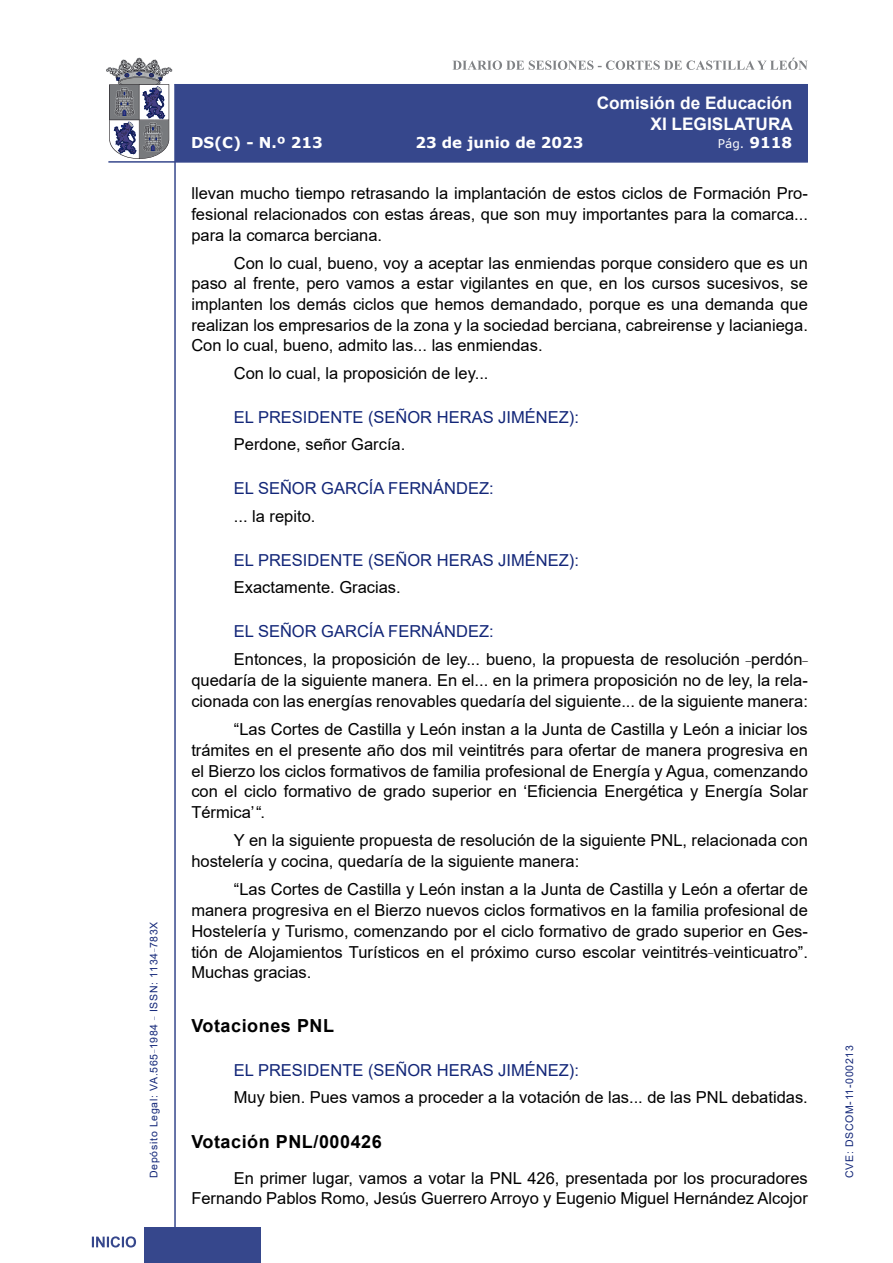
<style>
.page{position:relative;width:893px;height:1263px;background:#fff}
.page>*{position:absolute;margin:0;border:0;box-sizing:border-box;transform-origin:0 0}
.MarcadorSegundoNivel{font:700 18px "Arial";letter-spacing:.03em;color:#000}
.MarcadorPrimerNivel{font:700 18px "Arial";letter-spacing:.03em;color:#000}
.t1{font:700 17.25px/20.7px "Arial";color:#fff;text-align:right}
.t2{font:16.5px/20.7px "Arial";color:#000;text-align:justify}
.Orador{font:16.5px "Arial";color:#122678}
.t3{font:700 15px "Verdana";color:#fff}
.t4{font:12px "Verdana";color:#fff}
.t5{font:10.5px "Arial";letter-spacing:.065em;color:#122678}
.s1{font-weight:700;font-size:15px}
</style>
<div class="page">
<svg style="left:452px;top:58px;width:356px;height:12px"></svg>
<hr style="left:174px;top:84px;width:2px;height:1179px;background:#36478c">
<div style="left:144px;top:1227px;width:117px;height:36px;background:#36478c"></div>
<div style="left:175px;top:84px;width:633px;height:78px;background:#36478c"></div>
<hr style="left:108px;top:161px;width:700px;height:2px;background:#36478c">
<svg style="left:92px;top:1236px;width:44px;height:11px"></svg>
<svg style="left:106px;top:58px;width:66px;height:101px"></svg>
<p class="t5" style="left:146px;top:1178px;width:258px;rotate:-90deg">Depósito Legal: VA.565<sup>_</sup>1984 <sup>_</sup> ISSN: 1134<sup>_</sup>783X</p>
<p class="t1" style="left:597px;top:93px;width:198px">Comisión de Educación<br>XI LEGISLATURA</p>
<p class="t3" style="left:191px;top:132px;width:133px">DS(C) - N.º 213</p>
<p class="t3" style="left:415px;top:132px;width:170px">23 de junio de 2023</p>
<p class="t4" style="left:718px;top:135px;width:76px">Pág. <span class="s1">9118</span></p>
<p class="t2" style="left:191px;top:183px;width:618px">llevan mucho tiempo retrasando la implantación de estos ciclos de Formación Pro&shy;fesional relacionados con estas áreas, que son muy importantes para la comarca... para la comarca berciana.</p>
<p class="t2" style="left:191px;top:252px;width:618px;text-indent:43px">Con lo cual, bueno, voy a aceptar las enmiendas porque considero que es un paso al frente, pero vamos a estar vigilantes en que, en los cursos sucesivos, se implanten los demás ciclos que hemos demandado, porque es una demanda que realizan los empresarios de la zona y la sociedad berciana, cabreirense y lacianiega.<br>Con lo cual, bueno, admito las... las enmiendas.</p>
<p class="t2" style="left:234px;top:362px;width:256px">Con lo cual, la proposición de ley...</p>
<p class="Orador" style="left:234px;top:406px;width:347px">EL PRESIDENTE (SEÑOR HERAS JIMÉNEZ):</p>
<p class="t2" style="left:234px;top:434px;width:173px">Perdone, señor García.</p>
<p class="Orador" style="left:234px;top:477px;width:261px">EL SEÑOR GARCÍA FERNÁNDEZ:</p>
<p class="t2" style="left:234px;top:505px;width:83px">... la repito.</p>
<p class="Orador" style="left:234px;top:548px;width:347px">EL PRESIDENTE (SEÑOR HERAS JIMÉNEZ):</p>
<p class="t2" style="left:234px;top:577px;width:168px">Exactamente. Gracias.</p>
<p class="Orador" style="left:234px;top:620px;width:261px">EL SEÑOR GARCÍA FERNÁNDEZ:</p>
<p class="t2" style="left:191px;top:649px;width:618px;text-indent:43px">Entonces, la proposición de ley... bueno, la propuesta de resolución <sup>_</sup>perdón<sup>_ </sup>quedaría de la siguiente manera. En el... en la primera proposición no de ley, la rela&shy;cionada con las energías renovables quedaría del siguiente... de la siguiente manera:</p>
<p class="t2" style="left:191px;top:719px;width:618px;text-indent:43px">“Las Cortes de Castilla y León instan a la Junta de Castilla y León a iniciar los trámites en el presente año dos mil veintitrés para ofertar de manera progresiva en el Bierzo los ciclos formativos de familia profesional de Energía y Agua, comenzando con el ciclo formativo de grado superior en ‘Eficiencia Energética y Energía Solar Térmica’ “.</p>
<p class="t2" style="left:191px;top:830px;width:618px;text-indent:43px">Y en la siguiente propuesta de resolución de la siguiente PNL, relacionada con hostelería y cocina, quedaría de la siguiente manera:</p>
<p class="t2" style="left:191px;top:879px;width:618px;text-indent:43px">“Las Cortes de Castilla y León instan a la Junta de Castilla y León a ofertar de manera progresiva en el Bierzo nuevos ciclos formativos en la familia profesional de Hostelería y Turismo, comenzando por el ciclo formativo de grado superior en Ges&shy;tión de Alojamientos Turísticos en el próximo curso escolar veintitrés<sup>_</sup>veinticuatro”.<br>Muchas gracias.</p>
<p class="MarcadorPrimerNivel" style="left:191px;top:1012px;width:144px">Votaciones PNL</p>
<p class="Orador" style="left:234px;top:1059px;width:347px">EL PRESIDENTE (SEÑOR HERAS JIMÉNEZ):</p>
<p class="t2" style="left:234px;top:1087px;width:575px">Muy bien. Pues vamos a proceder a la votación de las... de las PNL debatidas.</p>
<p class="MarcadorSegundoNivel" style="left:191px;top:1129px;width:192px">Votación PNL/000426</p>
<p class="t2" style="left:191px;top:1167px;width:618px;text-align:right">En primer lugar, vamos a votar la PNL 426, presentada por los procuradores<br>Fernando Pablos Romo, Jesús Guerrero Arroyo y Eugenio Miguel Hernández Alcojor</p>
<p class="t5" style="left:842px;top:1178px;width:134px;rotate:-90deg">CVE: DSCOM-11-000213</p>
</div>
